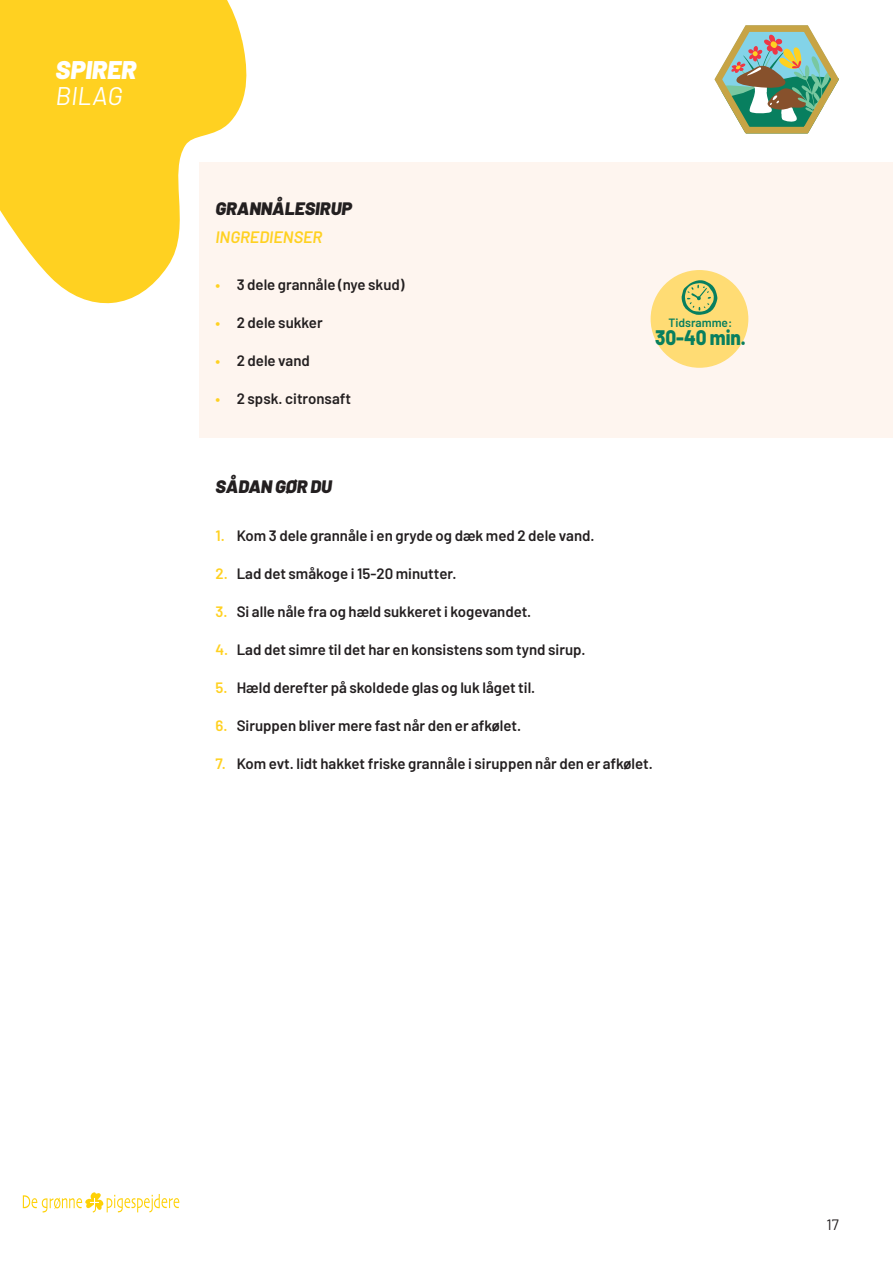
<style>
.page{position:relative;width:893px;height:1263px;background:#fff}
.page>*{position:absolute;margin:0;border:0;box-sizing:border-box;transform-origin:0 0}
.t1{font:italic 900 25.5px "Barlow";color:#fff}
.t2{font:italic 25.5px "Barlow";color:#fff}
.Brødtekst{font:800 21px "Barlow";color:#087f5f;scale:.9 1}
.Mellemrubrik{font:italic 900 18px "Barlow";color:#231f20}
.Manchet{font:italic 600 16.5px "Barlow";color:#ffd121}
.t3{font:600 15px "Barlow";color:#231f20}
.t4{font:15px "Barlow";color:#231f20}
.Brødtekst-2{font:600 12px "Barlow";color:#087f5f}
.s1{color:#ffd121}
</style>
<div class="page">
<div style="left:200px;top:162px;width:693px;height:276px;background:#fef5ef"></div>
<div style="left:651px;top:270px;width:97px;height:98px;background:#ffdc74;border-radius:50%"></div>
<svg style="left:681px;top:280px;width:36px;height:35px"></svg>
<svg style="left:0;top:0;width:247px;height:401px;fill:#ffd121"></svg>
<svg style="left:714px;top:25px;width:125px;height:109px"></svg>
<svg style="left:23px;top:1192px;width:156px;height:20px"></svg>
<h1 class="t1" style="left:56px;top:51px;width:82px">SPIRER</h1>
<h1 class="t2" style="left:56px;top:77px;width:68px">BILAG</h1>
<p class="Mellemrubrik" style="left:215px;top:195px;width:138px">GRANNÅLESIRUP</p>
<p class="Manchet" style="left:215px;top:225px;width:108px">INGREDIENSER</p>
<p class="t3" style="left:215px;top:273px;width:191px"><span class="s1">•</span> 3 dele grannåle (nye skud)</p>
<p class="t3" style="left:215px;top:311px;width:109px"><span class="s1">•</span> 2 dele sukker</p>
<p class="t3" style="left:215px;top:349px;width:96px"><span class="s1">•</span> 2 dele vand</p>
<p class="t3" style="left:215px;top:387px;width:137px"><span class="s1">•</span> 2 spsk. citronsaft</p>
<p class="Brødtekst-2" style="left:668px;top:313px;width:65px">Tidsramme:</p>
<p class="Brødtekst" style="left:655px;top:321px;width:102px">30-40 min.</p>
<p class="Mellemrubrik" style="left:215px;top:473px;width:118px">SÅDAN GØR DU</p>
<p class="t3" style="left:215px;top:524px;width:381px"><span class="s1">1.</span> Kom 3 dele grannåle i en gryde og dæk med 2 dele vand.</p>
<p class="t3" style="left:215px;top:562px;width:243px"><span class="s1">2.</span> Lad det småkoge i 15-20 minutter.</p>
<p class="t3" style="left:215px;top:600px;width:317px"><span class="s1">3.</span> Si alle nåle fra og hæld sukkeret i kogevandet.</p>
<p class="t3" style="left:215px;top:638px;width:372px"><span class="s1">4.</span> Lad det simre til det har en konsistens som tynd sirup.</p>
<p class="t3" style="left:215px;top:676px;width:321px"><span class="s1">5.</span> Hæld derefter på skoldede glas og luk låget til.</p>
<p class="t3" style="left:215px;top:714px;width:307px"><span class="s1">6.</span> Siruppen bliver mere fast når den er afkølet.</p>
<p class="t3" style="left:215px;top:752px;width:439px"><span class="s1">7.</span> Kom evt. lidt hakket friske grannåle i siruppen når den er afkølet.</p>
<p class="t4" style="left:827px;top:1214px;width:14px">17</p>
</div>
